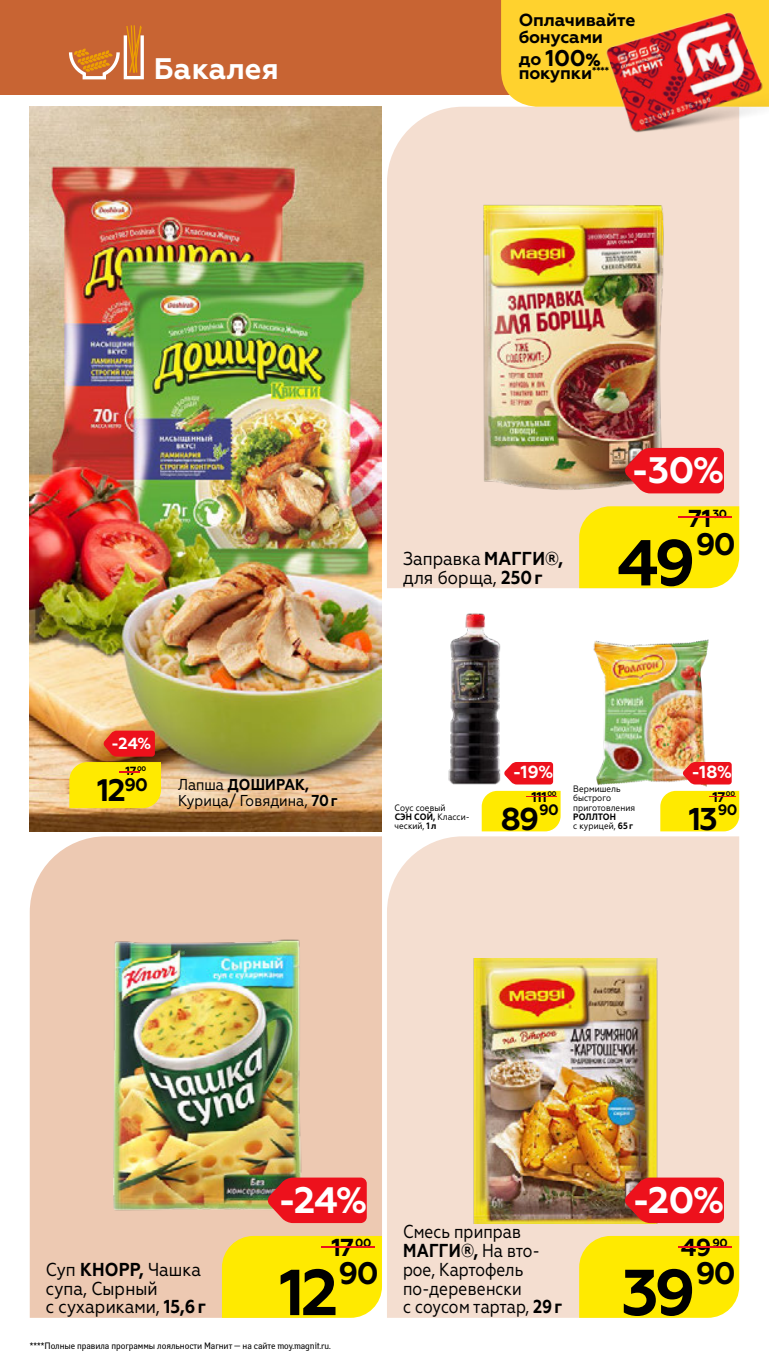
<style>
.page{position:relative;width:769px;height:1365px;background:#fff}
.page>*{position:absolute;margin:0;border:0;box-sizing:border-box;transform-origin:0 0}
.Цена_больше{font:700 64.75px "Geometria";color:#000}
.Скидка_больше{font:700 36.75px "Geometria";color:#fff}
.Цена{font:700 31.5px "Geometria";color:#000}
.Цена_коп_больше{font:700 31.15px "Geometria";letter-spacing:-.055em;color:#000}
.t1{font:700 29.75px "Geometria";color:#fff}
.Цена_старая_больше{font:700 24.5px "Geometria";color:#000}
.t2{font:700 22.75px "Geometria";color:#000}
.t3{font:18.72px/18.7px "Geometria Narrow";color:#000}
.t4{font:18.72px/18.7px "Geometria Narrow";color:#000;scale:.95 1}
.t5{font:700 17.5px/16.6px "Geometria";letter-spacing:-.01em;color:#000}
.Скидка{font:700 17.5px "Geometria";color:#fff}
.t6{font:700 16.1px "Geometria";color:#fff}
.t7{font:15.75px/15.8px "Geometria Narrow";color:#000}
.Цена_коп{font:700 15.05px "Geometria";color:#000}
.Цена_старая{font:700 14px "Geometria";color:#000}
.t8{font:700 11.9px "Geometria";color:#000}
.t9{font:700 11.9px "Geometria";color:#ed111c;scale:5.5 1}
.Цена_старая_коп_боль{font:700 11.72px "Geometria";color:#000}
.t10{font:9.28px/9.3px "Geometria Narrow";color:#000}
.t11{font:9.28px "Yanus C";letter-spacing:-.005em;color:#000;scale:.95 1}
.Цена_старая_коп{font:700 6.65px "Geometria";color:#000}
.s1{font-size:17.5px}
.s2{font-weight:800;font-size:17.5px}
.s3{font-weight:700}
</style>
<div class="page">
<div style="left:30px;top:836px;width:352px;height:481px;background:#edc9b2"></div>
<img style="left:66px;top:938px;width:273px;height:274px">
<svg style="left:267px;top:1177px;width:100px;height:45px;background:#e31e25"></svg>
<div style="left:222px;top:1235px;width:160px;height:82px;background:#ffea00"></div>
<hr style="left:321px;top:1246px;width:53px;height:1px;background:#ed111c">
<div style="left:387px;top:836px;width:352px;height:481px;background:#f4ded0"></div>
<img style="left:433px;top:958px;width:264px;height:264px">
<svg style="left:624px;top:1177px;width:100px;height:45px;background:#e31c22"></svg>
<div style="left:579px;top:1235px;width:160px;height:82px;background:#ffea00"></div>
<hr style="left:678px;top:1246px;width:54px;height:1px;background:#ed111c">
<img style="left:448px;top:613px;width:106px;height:172px">
<svg style="left:504px;top:762px;width:49px;height:22px"></svg>
<svg style="left:482px;top:790px;width:79px;height:41px;background:#feeb0e"></svg>
<hr style="left:527px;top:796px;width:30px;height:1px;background:#ed111c">
<img style="left:593px;top:639px;width:135px;height:148px">
<svg style="left:683px;top:762px;width:49px;height:22px"></svg>
<svg style="left:660px;top:790px;width:79px;height:41px;background:#fee90e"></svg>
<div style="left:387px;top:107px;width:352px;height:481px;background:#f4ded0"></div>
<img style="left:418px;top:196px;width:298px;height:297px">
<svg style="left:624px;top:448px;width:100px;height:45px;background:#e81f28"></svg>
<div style="left:579px;top:506px;width:160px;height:82px;background:#ffea00"></div>
<hr style="left:678px;top:516px;width:54px;height:2px;background:#ed111c">
<img style="left:30px;top:107px;width:351px;height:724px">
<div style="left:69px;top:762px;width:92px;height:46px;background:#ffea00"></div>
<svg style="left:103px;top:730px;width:52px;height:26px"></svg>
<div style="left:0;top:0;width:769px;height:94px;background:#c86433"></div>
<svg style="left:69px;top:25px;width:75px;height:54px"></svg>
<div style="left:501px;top:0;width:268px;height:107px;background:#ffd22e"></div>
<img style="left:571px;top:7px;width:198px;height:127px">
<p class="t1" style="left:154px;top:51px;width:127px">Бакалея</p>
<p class="t5" style="left:519px;top:12px;width:118px">Оплачивайте бонусами</p>
<p class="t2" style="left:519px;top:44px;width:83px"><span class="s1">до</span> 100<span class="s2">%</span></p>
<p class="t5" style="left:519px;top:65px;width:92px">покупки<sup>****</sup></p>
<p class="t3" style="left:403px;top:549px;width:161px">Заправка <span class="s3">МАГГИ®, </span>для борща, <span class="s3">250 г</span></p>
<p class="Скидка_больше" style="left:631px;top:448px;width:95px">-30%</p>
<p class="Цена_старая_больше" style="left:688px;top:503px;width:25px">71</p>
<p class="Цена_старая_коп_боль" style="left:712px;top:506px;width:16px">30</p>
<p class="Цена_больше" style="left:617px;top:524px;width:80px">49</p>
<p class="Цена_коп_больше" style="left:696px;top:525px;width:42px">90</p>
<p class="t6" style="left:111px;top:733px;width:42px">-24%</p>
<p class="Цена_коп_больше" style="left:97px;top:771px;width:52px">12<sup>90</sup></p>
<p class="Цена_старая_коп" style="left:137px;top:765px;width:11px">00</p>
<p class="t8" style="left:126px;top:763px;width:12px">17</p>
<p class="t9" style="left:114px;top:764px;width:7px">-</p>
<p class="t7" style="left:178px;top:776px;width:161px">Лапша <span class="s3">ДОШИРАК,<br></span>Курица/ Говядина, <span class="s3">70 г</span></p>
<p class="t10" style="left:395px;top:802px;width:77px">Соус соевый<br><span class="s3">СЭН СОЙ,</span> Класси&shy;ческий, <span class="s3">1 л</span></p>
<p class="Скидка" style="left:513px;top:761px;width:42px">-19%</p>
<p class="Цена_старая" style="left:532px;top:788px;width:17px">111</p>
<p class="Цена_старая_коп" style="left:547px;top:790px;width:11px">00</p>
<p class="Цена" style="left:501px;top:799px;width:40px">89</p>
<p class="Цена_коп" style="left:539px;top:800px;width:21px">90</p>
<p class="t10" style="left:573px;top:784px;width:63px">Вермишель быстрого приготовления<br><span class="s3">РОЛЛТОН<br></span>с курицей, <span class="s3">65 г</span></p>
<p class="Скидка" style="left:691px;top:761px;width:42px">-18%</p>
<p class="Цена_старая" style="left:712px;top:788px;width:14px">17</p>
<p class="Цена_старая_коп" style="left:726px;top:790px;width:11px">00</p>
<p class="Цена" style="left:689px;top:799px;width:30px">13</p>
<p class="Цена_коп" style="left:718px;top:800px;width:21px">90</p>
<p class="t3" style="left:46px;top:1259px;width:161px">Суп <span class="s3">КНОРР,</span> Чашка супа, Сырный<br>с сухариками, <span class="s3">15,6 г</span></p>
<p class="Скидка_больше" style="left:278px;top:1177px;width:91px">-24%</p>
<p class="Цена_старая_больше" style="left:331px;top:1233px;width:24px">17</p>
<p class="Цена_старая_коп_боль" style="left:355px;top:1235px;width:18px">00</p>
<p class="Цена_больше" style="left:279px;top:1253px;width:61px">12</p>
<p class="Цена_коп_больше" style="left:339px;top:1254px;width:42px">90</p>
<p class="t11" style="left:30px;top:1339px;width:318px">****Полные правила программы лояльности Магнит — на сайте moy.magnit.ru.</p>
<p class="t4" style="left:403px;top:1222px;width:169px">Смесь приправ<br><span class="s3">МАГГИ®,</span> На вто&shy;рое, Картофель по-деревенски<br>с соусом тартар, <span class="s3">29 г</span></p>
<p class="Скидка_больше" style="left:632px;top:1177px;width:94px">-20%</p>
<p class="Цена_старая_больше" style="left:681px;top:1233px;width:32px">49</p>
<p class="Цена_старая_коп_боль" style="left:712px;top:1235px;width:17px">90</p>
<p class="Цена_больше" style="left:621px;top:1253px;width:76px">39</p>
<p class="Цена_коп_больше" style="left:696px;top:1254px;width:42px">90</p>
</div>
